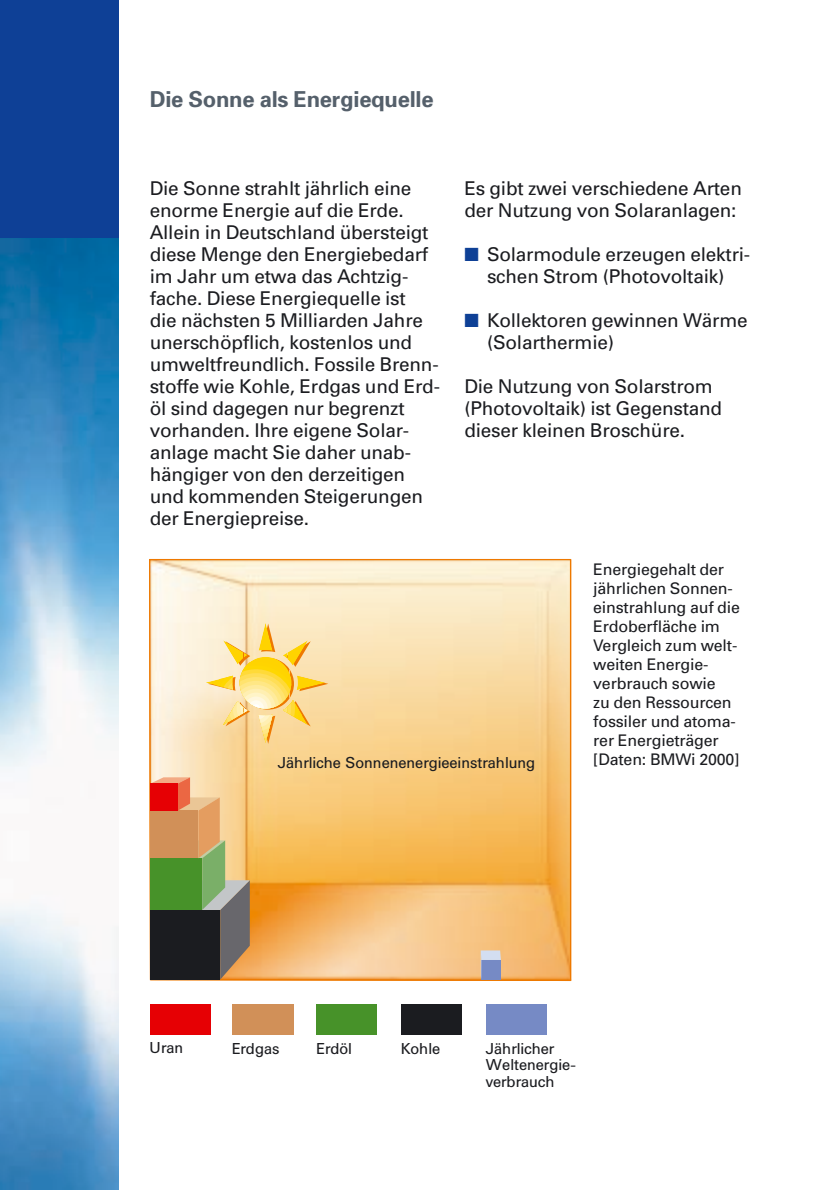
<style>
.page{position:relative;width:840px;height:1190px;background:#fff}
.page>*{position:absolute;margin:0;border:0;box-sizing:border-box;transform-origin:0 0}
.t1{font:700 22px "Univers";letter-spacing:-.01em;color:#55606b}
.t2{font:19px/22px "Univers";letter-spacing:-.01em;color:#1b1c20}
.t3{font:16px/19px "Univers";letter-spacing:-.01em;color:#1b1c20}
.t4{font:15px/16.4px "Univers 55 Normal";color:#1b1c20}
.s1{color:#0e4096}
</style>
<div class="page">
<img style="left:0;top:238px;width:119px;height:952px">
<div style="left:0;top:0;width:119px;height:238px;background:#0e4096"></div>
<svg style="left:149px;top:559px;width:423px;height:423px;background:#ebc789"></svg>
<div style="left:151px;top:784px;width:27px;height:27px;background:#e60004"></div>
<div style="left:401px;top:1004px;width:61px;height:30px;background:#1b1c20"></div>
<div style="left:316px;top:1004px;width:61px;height:30px;background:#479229"></div>
<div style="left:150px;top:1004px;width:61px;height:30px;background:#e60004"></div>
<div style="left:232px;top:1004px;width:61px;height:30px;background:#d19058"></div>
<div style="left:486px;top:1004px;width:61px;height:30px;background:#768ac5"></div>
<p class="t1" style="left:150px;top:91px;width:285px">Die Sonne als Energiequelle</p>
<p class="t2" style="left:150px;top:179px;width:292px">Die Sonne strahlt jährlich eine enorme Energie auf die Erde.<br>Allein in Deutschland übersteigt diese Menge den Energiebedarf im Jahr um etwa das Achtzig&shy;fache. Diese Energiequelle ist<br>die nächsten 5 Milliarden Jahre unerschöpflich, kostenlos und umweltfreundlich. Fossile Brenn&shy;stoffe wie Kohle, Erdgas und Erd&shy;öl sind dagegen nur begrenzt vorhanden. Ihre eigene Solar&shy;anlage macht Sie daher unab&shy;hängiger von den derzeitigen und kommenden Steigerungen der Energiepreise.</p>
<p class="t2" style="left:464px;top:179px;width:279px">Es gibt zwei verschiedene Arten der Nutzung von Solaranlagen:</p>
<p class="t2" style="left:464px;top:245px;width:287px;text-align:center"><span class="s1">■</span> Solarmodule erzeugen elektri&shy;schen Strom (Photovoltaik)</p>
<p class="t2" style="left:487px;top:311px;width:262px;text-indent:-23px"><span class="s1">■</span> Kollektoren gewinnen Wärme (Solarthermie)</p>
<p class="t2" style="left:464px;top:377px;width:259px">Die Nutzung von Solarstrom (Photovoltaik) ist Gegenstand dieser kleinen Broschüre.</p>
<p class="t4" style="left:278px;top:757px;width:259px">Jährliche Sonnenenergieeinstrahlung</p>
<p class="t3" style="left:593px;top:561px;width:148px">Energiegehalt der jährlichen Sonnen&shy;einstrahlung auf die<br>Erdoberfläche im<br>Vergleich zum welt&shy;weiten Energie&shy;verbrauch sowie<br>zu den Ressourcen fossiler und atoma&shy;rer Energieträger [Daten: BMWi 2000]</p>
<p class="t4" style="left:150px;top:1041px;width:35px">Uran</p>
<p class="t4" style="left:232px;top:1042px;width:49px">Erdgas</p>
<p class="t4" style="left:316px;top:1042px;width:37px">Erdöl</p>
<p class="t4" style="left:401px;top:1042px;width:41px">Kohle</p>
<p class="t4" style="left:486px;top:1042px;width:92px">Jährlicher<br>Weltenergie&shy;verbrauch</p>
</div>
